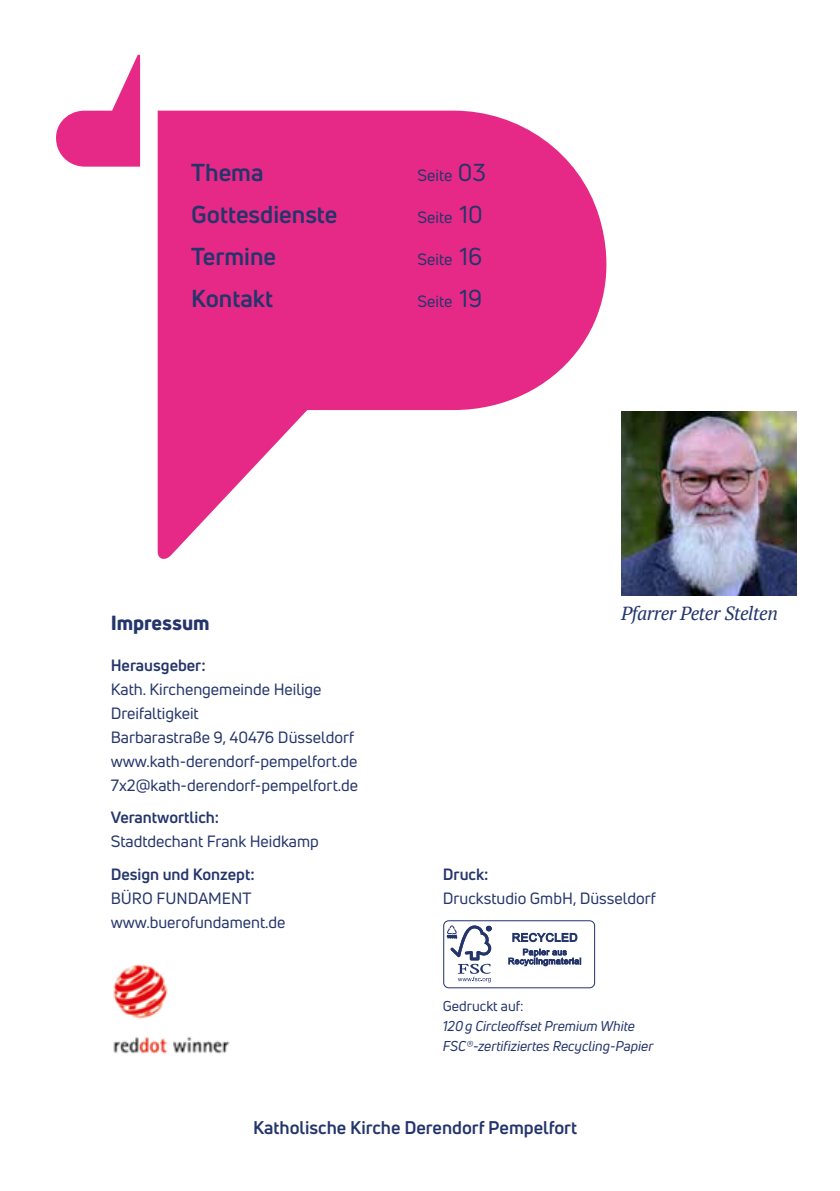
<style>
.page{position:relative;width:840px;height:1191px;background:#fff}
.page>*{position:absolute;margin:0;border:0;box-sizing:border-box;transform-origin:0 0}
.t1{font:700 24px "Uni Neue";color:#24356b}
.t2{font:800 20px "Uni Neue";color:#24356b}
.t3{font:italic 19px "PT Serif";letter-spacing:-.02em;color:#24356b}
.t4{font:700 18px "Uni Neue";color:#24356b}
.t5{font:16px/24px "Uni Neue";color:#24356b}
.t6{font:700 16px "Uni Neue";color:#24356b}
.t7{font:italic 14px/20px "Uni Neue";color:#24356b}
.t8{font:14px "Uni Neue";color:#24356b}
.s1{font-size:24px}
</style>
<div class="page">
<svg style="left:158px;top:111px;width:473px;height:448px;fill:#e62987"></svg>
<svg style="left:56px;top:54px;width:84px;height:113px"></svg>
<div style="left:443px;top:920px;width:151px;height:68px;border:1px solid #24356b;border-radius:5px"></div>
<svg style="left:446px;top:925px;width:45px;height:57px"></svg>
<svg style="left:512px;top:932px;width:65px;height:10px"></svg>
<svg style="left:508px;top:948px;width:72px;height:18px"></svg>
<img style="left:113px;top:964px;width:117px;height:90px">
<img style="left:621px;top:412px;width:175px;height:183px">
<h1 class="t1" style="left:191px;top:157px;width:74px">Thema</h1>
<p class="t5" style="left:417px;top:163px;width:70px">Seite <span class="s1">03</span></p>
<h1 class="t1" style="left:191px;top:199px;width:148px">Gottesdienste</h1>
<p class="t5" style="left:417px;top:205px;width:67px">Seite <span class="s1">10</span></p>
<h1 class="t1" style="left:191px;top:241px;width:86px">Termine</h1>
<p class="t5" style="left:417px;top:247px;width:66px">Seite <span class="s1">16</span></p>
<h1 class="t1" style="left:191px;top:283px;width:83px">Kontakt</h1>
<p class="t5" style="left:417px;top:289px;width:66px">Seite <span class="s1">19</span></p>
<p class="t2" style="left:111px;top:609px;width:100px">Impressum</p>
<p class="t6" style="left:111px;top:655px;width:96px">Herausgeber:</p>
<p class="t5" style="left:111px;top:677px;width:249px">Kath. Kirchengemeinde Heilige<br>Dreifaltigkeit<br>Barbarastraße 9, 40476 Düsseldorf www.kath-derendorf-pempelfort.de<br>7x2@kath-derendorf-pempelfort.de</p>
<p class="t6" style="left:111px;top:807px;width:110px">Verantwortlich:</p>
<p class="t5" style="left:111px;top:829px;width:210px">Stadtdechant Frank Heidkamp</p>
<p class="t6" style="left:111px;top:864px;width:145px">Design und Konzept:</p>
<p class="t5" style="left:111px;top:886px;width:176px">BÜRO FUNDAMENT www.buerofundament.de</p>
<p class="t3" style="left:620px;top:601px;width:158px">Pfarrer Peter Stelten</p>
<p class="t6" style="left:442px;top:864px;width:47px">Druck:</p>
<p class="t5" style="left:442px;top:885px;width:214px">Druckstudio GmbH, Düsseldorf</p>
<p class="t8" style="left:442px;top:997px;width:82px">Gedruckt auf:</p>
<p class="t7" style="left:442px;top:1016px;width:212px">120g Circleoffset Premium White<br>FSC®-zertifiziertes Recycling-Papier</p>
<p class="t4" style="left:253px;top:1116px;width:325px">Katholische Kirche Derendorf Pempelfort</p>
</div>
